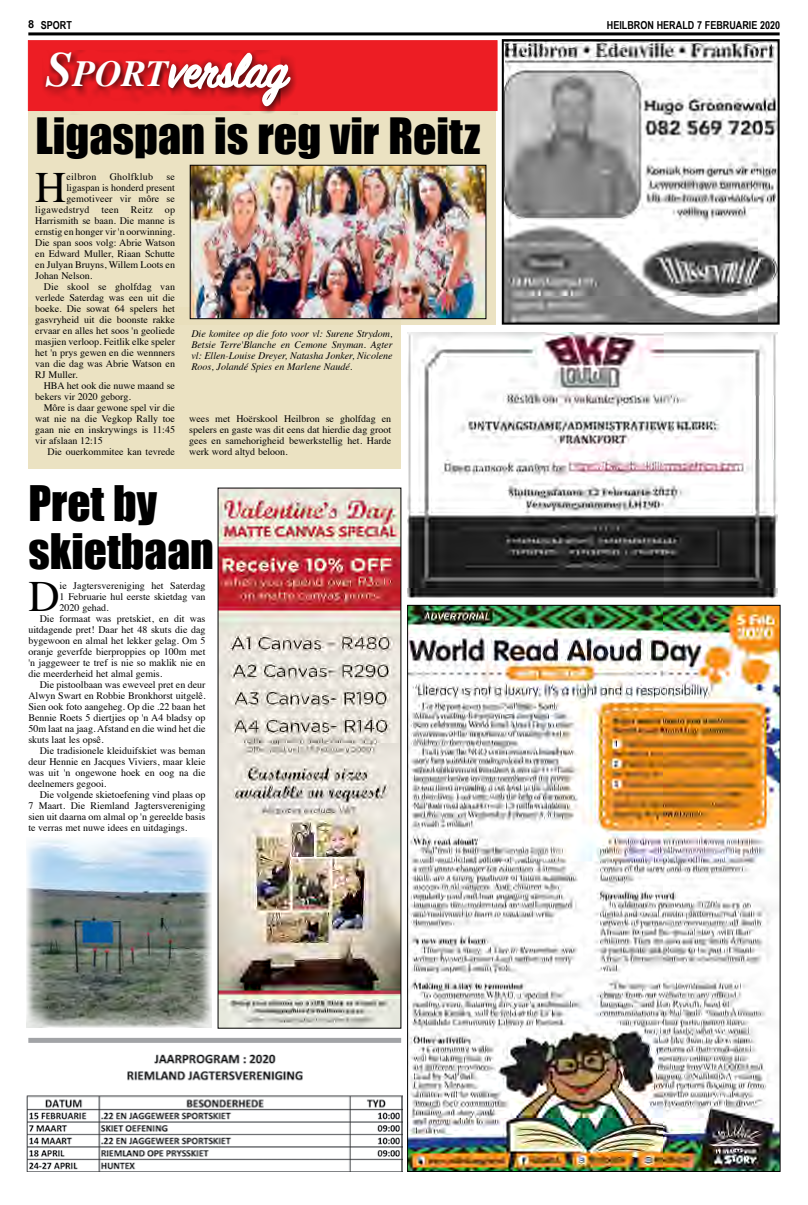
<style>
.page{position:relative;width:808px;height:1205px;background:#fff}
.page>*{position:absolute;margin:0;border:0;box-sizing:border-box;transform-origin:0 0}
.t1{font:52px "Sign Painter House Script";color:#fff}
.t2{font:46px "Impact";color:#000}
.t3{font:45px/48px "Impact";color:#000}
.t4{font:43.3px "Times";color:#000}
.t5{font:700 11px "Arial Narrow";color:#000}
.t6{font:10px/11px "Times";color:#000;text-align:justify}
.t7{font:italic 10px/11px "Times";color:#000;text-align:justify}
.t8{font:10px "Times";letter-spacing:.025em;color:#000}
.t9{font:10px "Times";letter-spacing:.03em;color:#000}
.s1{font-family:"Arial"}
.s2{font-family:"Times";font-weight:700;font-style:italic;font-size:49px}
.s3{font-family:"Times";font-weight:700;font-style:italic;font-size:36.8px}
</style>
<div class="page">
<div style="left:28px;top:41px;width:468px;height:284px;background:#e9dfbc"></div>
<div style="left:28px;top:308px;width:373px;height:161px;background:#e9dfbc"></div>
<hr style="left:28px;top:32px;width:752px;height:3px;background:#000">
<img style="left:505px;top:42px;width:272px;height:280px">
<div style="left:502px;top:39px;width:278px;height:286px;border:2px solid #000"></div>
<div style="left:28px;top:40px;width:469px;height:71px;background:#ed1d24;border:1px solid #ed1d24"></div>
<img style="left:409px;top:607px;width:369px;height:563px">
<img style="left:26px;top:1054px;width:376px;height:118px">
<img style="left:26px;top:1108px;width:376px;height:63px">
<div style="left:28px;top:1038px;width:373px;height:5px;background:#a1a3a6"></div>
<img style="left:27px;top:838px;width:184px;height:190px">
<img style="left:220px;top:490px;width:179px;height:536px">
<img style="left:192px;top:167px;width:292px;height:150px">
<div style="left:190px;top:165px;width:296px;height:154px;border:1px solid #000"></div>
<div style="left:42px;top:50px;width:255px;height:64px;background:#000;opacity:.75"></div>
<svg style="left:167px;top:54px;width:125px;height:60px"></svg>
<img style="left:407px;top:332px;width:370px;height:267px">
<p class="t5" style="left:28px;top:17px;width:45px"><span class="s1">8</span> SPORT</p>
<p class="t5" style="left:607px;top:17px;width:175px">HEILBRON HERALD 7 FEBRUARIE 2020</p>
<h1 class="t1" style="left:45px;top:46px;width:244px"><span class="s2">S</span><span class="s3">port</span>verslag</h1>
<h2 class="t2" style="left:35px;top:100px;width:446px">Ligaspan is reg vir Reitz</h2>
<h3 class="t4" style="left:35px;top:147px;width:33px">H</h3>
<p class="t9" style="left:67px;top:167px;width:32px">eilbron</p>
<p class="t9" style="left:110px;top:167px;width:45px">Gholfklub</p>
<p class="t6" style="left:166px;top:170px;width:10px">se</p>
<p class="t6" style="left:67px;top:181px;width:110px">ligaspan is honderd present</p>
<p class="t6" style="left:67px;top:192px;width:110px">gemotiveer vir môre se</p>
<p class="t8" style="left:35px;top:200px;width:141px">ligawedstryd teen Reitz op</p>
<p class="t6" style="left:35px;top:214px;width:141px">Harrismith se baan. Die manne is</p>
<p class="t6" style="left:35px;top:225px;width:141px">ernstig en honger vir 'n oorwinning.</p>
<p class="t6" style="left:35px;top:236px;width:141px">Die span soos volg: Abrie Watson</p>
<p class="t6" style="left:35px;top:247px;width:141px">en Edward Muller, Riaan Schutte</p>
<p class="t6" style="left:35px;top:258px;width:141px">en Julyan Bruyns, Willem Loots en</p>
<p class="t6" style="left:35px;top:269px;width:58px">Johan Nelson.</p>
<p class="t6" style="left:44px;top:280px;width:133px">Die skool se gholfdag van</p>
<p class="t6" style="left:35px;top:291px;width:141px">verlede Saterdag was een uit die</p>
<p class="t6" style="left:35px;top:302px;width:141px">boeke. Die sowat 64 spelers het</p>
<p class="t6" style="left:35px;top:313px;width:141px">gasvryheid uit die boonste rakke</p>
<p class="t6" style="left:35px;top:324px;width:141px">ervaar en alles het soos 'n geoliede</p>
<p class="t6" style="left:35px;top:335px;width:141px">masjien verloop. Feitlik elke speler</p>
<p class="t6" style="left:35px;top:346px;width:141px">het 'n prys gewen en die wennners</p>
<p class="t6" style="left:35px;top:357px;width:141px">van die dag was Abrie Watson en</p>
<p class="t6" style="left:35px;top:368px;width:44px">RJ Muller.</p>
<p class="t6" style="left:44px;top:379px;width:133px">HBA het ook die nuwe maand se</p>
<p class="t6" style="left:35px;top:390px;width:97px">bekers vir 2020 geborg.</p>
<p class="t6" style="left:44px;top:401px;width:133px">Môre is daar gewone spel vir die</p>
<p class="t6" style="left:35px;top:412px;width:141px">wat nie na die Vegkop Rally toe</p>
<p class="t6" style="left:35px;top:423px;width:141px">gaan nie en inskrywings is 11:45</p>
<p class="t6" style="left:35px;top:434px;width:69px">vir afslaan 12:15</p>
<p class="t6" style="left:48px;top:445px;width:129px">Die ouerkommitee kan tevrede</p>
<p class="t7" style="left:191px;top:328px;width:203px">Die komitee op die foto voor vl: Surene Strydom, Betsie Terre'Blanche en Cemone Snyman. Agter vl: Ellen-Louise Dreyer, Natasha Jonker, Nicolene Roos, Jolandé Spies en Marlene Naudé.</p>
<p class="t6" style="left:189px;top:412px;width:203px">wees met Hoërskool Heilbron se gholfdag en spelers en gaste was dit eens dat hierdie dag groot gees en samehorigheid bewerkstellig het. Harde werk word altyd beloon.</p>
<h3 class="t3" style="left:28px;top:478px;width:187px">Pret by skietbaan</h3>
<h3 class="t4" style="left:28px;top:556px;width:33px">D</h3>
<p class="t6" style="left:60px;top:579px;width:147px">ie Jagtersvereniging het Saterdag</p>
<p class="t6" style="left:60px;top:590px;width:147px">1 Februarie hul eerste skietdag van</p>
<p class="t6" style="left:60px;top:601px;width:51px">2020 gehad.</p>
<p class="t6" style="left:40px;top:612px;width:167px">Die formaat was pretskiet, en dit was</p>
<p class="t6" style="left:28px;top:623px;width:179px">uitdagende pret! Daar het 48 skuts die dag</p>
<p class="t6" style="left:28px;top:634px;width:179px">bygewoon en almal het lekker gelag. Om 5</p>
<p class="t6" style="left:28px;top:645px;width:179px">oranje geverfde bierproppies op 100m met</p>
<p class="t6" style="left:28px;top:656px;width:179px">'n jaggeweer te tref is nie so maklik nie en</p>
<p class="t6" style="left:28px;top:667px;width:136px">die meerderheid het almal gemis.</p>
<p class="t6" style="left:40px;top:678px;width:167px">Die pistoolbaan was eweveel pret en deur</p>
<p class="t6" style="left:28px;top:689px;width:179px">Alwyn Swart en Robbie Bronkhorst uitgelê.</p>
<p class="t6" style="left:28px;top:700px;width:179px">Sien ook foto aangeheg. Op die .22 baan het</p>
<p class="t6" style="left:28px;top:711px;width:179px">Bennie Roets 5 diertjies op 'n A4 bladsy op</p>
<p class="t6" style="left:28px;top:722px;width:179px">50m laat na jaag. Afstand en die wind het die</p>
<p class="t6" style="left:28px;top:733px;width:77px">skuts laat les opsê.</p>
<p class="t6" style="left:40px;top:744px;width:167px">Die tradisionele kleiduifskiet was beman</p>
<p class="t6" style="left:28px;top:755px;width:179px">deur Hennie en Jacques Viviers, maar kleie</p>
<p class="t6" style="left:28px;top:766px;width:179px">was uit 'n ongewone hoek en oog na die</p>
<p class="t6" style="left:28px;top:777px;width:80px">deelnemers gegooi.</p>
<p class="t6" style="left:40px;top:788px;width:167px">Die volgende skietoefening vind plaas op</p>
<p class="t6" style="left:28px;top:799px;width:179px">7 Maart. Die Riemland Jagtersvereniging</p>
<p class="t6" style="left:28px;top:810px;width:179px">sien uit daarna om almal op 'n gereelde basis</p>
<p class="t6" style="left:28px;top:821px;width:160px">te verras met nuwe idees en uitdagings.</p>
</div>
